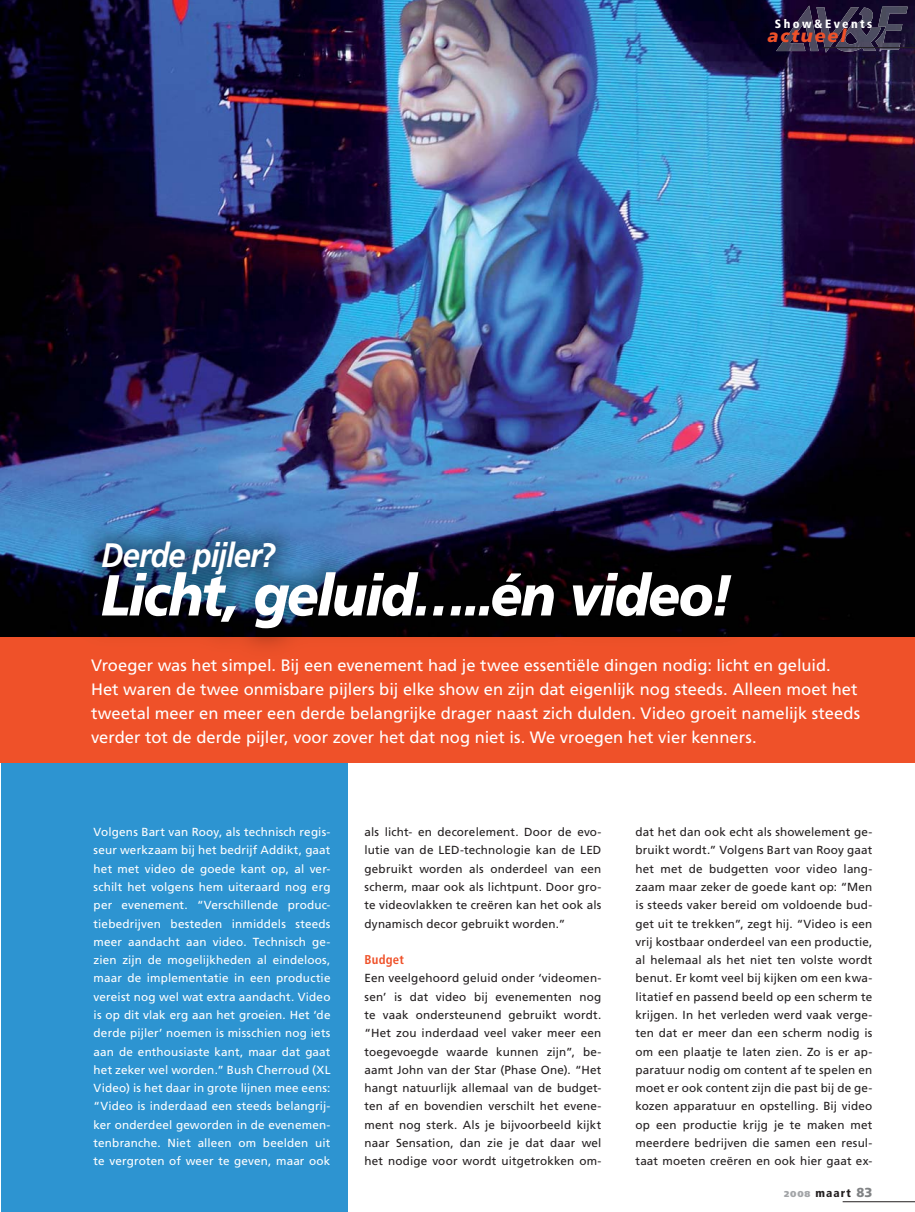
<style>
.page{position:relative;width:915px;height:1212px;background:#fff}
.page>*{position:absolute;margin:0;border:0;box-sizing:border-box;transform-origin:0 0}
.t1{font:italic 900 57.6px "Frutiger";letter-spacing:-.04em;color:#fff;scale:.91 1}
.t2{font:italic 700 33.9px "Frutiger";letter-spacing:-.025em;color:#fff;scale:.91 1}
.t3{font:italic 900 18px "Frutiger";letter-spacing:.1em;color:#ef5129}
.t4{font:16.5px/24px "Frutiger";color:#fff}
.t5{font:700 condensed 12.75px "Frutiger";letter-spacing:.015em;color:#ef5129}
.t6{font:900 condensed 12px "Frutiger";letter-spacing:.2em;color:#fff}
.t7{font:11.7px/18.3px "Frutiger";letter-spacing:.015em;color:#231f20;text-align:justify}
.t8{font:11.7px/18.3px "Frutiger";letter-spacing:.015em;color:#fff;text-align:justify}
.t9{font:900 condensed 11.55px "Frutiger";letter-spacing:.1em;color:#231f20}
.s1{font-stretch:normal;font-size:8.55px;color:#a3a5a8}
.s2{font-stretch:normal;font-size:13.05px;color:#808284}
</style>
<div class="page">
<div style="left:1px;top:763px;width:347px;height:449px;background:#2d94d1"></div>
<img style="left:0;top:0;width:914px;height:638px">
<div style="left:0;top:638px;width:914px;height:125px;background:#ef5129"></div>
<img style="left:72px;top:512px;width:689px;height:136px">
<img style="left:775px;top:6px;width:83px;height:47px">
<img style="left:835px;top:7px;width:45px;height:45px">
<img style="left:875px;top:7px;width:32px;height:43px">
<hr style="left:842px;top:1201px;width:72px;height:1px;background:#231f20">
<hr style="left:822px;top:47px;width:92px;height:1px;background:#231f20">
<p class="t6" style="left:774px;top:19px;width:99px">Show&amp;Events</p>
<h3 class="t3" style="left:767px;top:28px;width:80px">actueel</h3>
<h2 class="t2" style="left:101px;top:542px;width:193px">Derde pijler?</h2>
<h1 class="t1" style="left:101px;top:572px;width:695px">Licht, geluid…..én video!</h1>
<p class="t4" style="left:91px;top:655px;width:770px">Vroeger was het simpel. Bij een evenement had je twee essentiële dingen nodig: licht en geluid.<br>Het waren de twee onmisbare pijlers bij elke show en zijn dat eigenlijk nog steeds. Alleen moet het tweetal meer en meer een derde belangrijke drager naast zich dulden. Video groeit namelijk steeds verder tot de derde pijler, voor zover het dat nog niet is. We vroegen het vier kenners.</p>
<p class="t8" style="left:94px;top:824px;width:238px">Volgens Bart van Rooy, als technisch regis&shy;seur werkzaam bij het bedrijf Addikt, gaat het met video de goede kant op, al ver&shy;schilt het volgens hem uiteraard nog erg per evenement. “Verschillende produc&shy;tiebedrijven besteden inmiddels steeds meer aandacht aan video. Technisch ge&shy;zien zijn de mogelijkheden al eindeloos, maar de implementatie in een productie vereist nog wel wat extra aandacht. Video is op dit vlak erg aan het groeien. Het ‘de derde pijler’ noemen is misschien nog iets aan de enthousiaste kant, maar dat gaat het zeker wel worden.” Bush Cherroud (XL Video) is het daar in grote lijnen mee eens: “Video is inderdaad een steeds belangrij&shy;ker onderdeel geworden in de evenemen&shy;tenbranche. Niet alleen om beelden uit te vergroten of weer te geven, maar ook</p>
<p class="t7" style="left:364px;top:824px;width:238px">als licht- en decorelement. Door de evo&shy;lutie van de LED-technologie kan de LED gebruikt worden als onderdeel van een scherm, maar ook als lichtpunt. Door gro&shy;te videovlakken te creëren kan het ook als dynamisch decor gebruikt worden.”</p>
<p class="t5" style="left:364px;top:954px;width:41px">Budget</p>
<p class="t7" style="left:364px;top:970px;width:238px">Een veelgehoord geluid onder ‘videomen&shy;sen’ is dat video bij evenementen nog te vaak ondersteunend gebruikt wordt. “Het zou inderdaad veel vaker meer een toegevoegde waarde kunnen zijn”, be&shy;aamt John van der Star (Phase One). “Het hangt natuurlijk allemaal van de budget&shy;ten af en bovendien verschilt het evene&shy;ment nog sterk. Als je bijvoorbeeld kijkt naar Sensation, dan zie je dat daar wel het nodige voor wordt uitgetrokken om-</p>
<p class="t7" style="left:635px;top:824px;width:238px">dat het dan ook echt als showelement ge&shy;bruikt wordt.” Volgens Bart van Rooy gaat het met de budgetten voor video lang&shy;zaam maar zeker de goede kant op: “Men is steeds vaker bereid om voldoende bud&shy;get uit te trekken”, zegt hij. “Video is een vrij kostbaar onderdeel van een productie, al helemaal als het niet ten volste wordt benut. Er komt veel bij kijken om een kwa&shy;litatief en passend beeld op een scherm te krijgen. In het verleden werd vaak verge&shy;ten dat er meer dan een scherm nodig is om een plaatje te laten zien. Zo is er ap&shy;paratuur nodig om content af te spelen en moet er ook content zijn die past bij de ge&shy;kozen apparatuur en opstelling. Bij video op een productie krijg je te maken met meerdere bedrijven die samen een resul&shy;taat moeten creëren en ook hier gaat ex-</p>
<p class="t9" style="left:784px;top:1189px;width:90px"><span class="s1">2008</span> maart <span class="s2">83</span></p>
</div>
